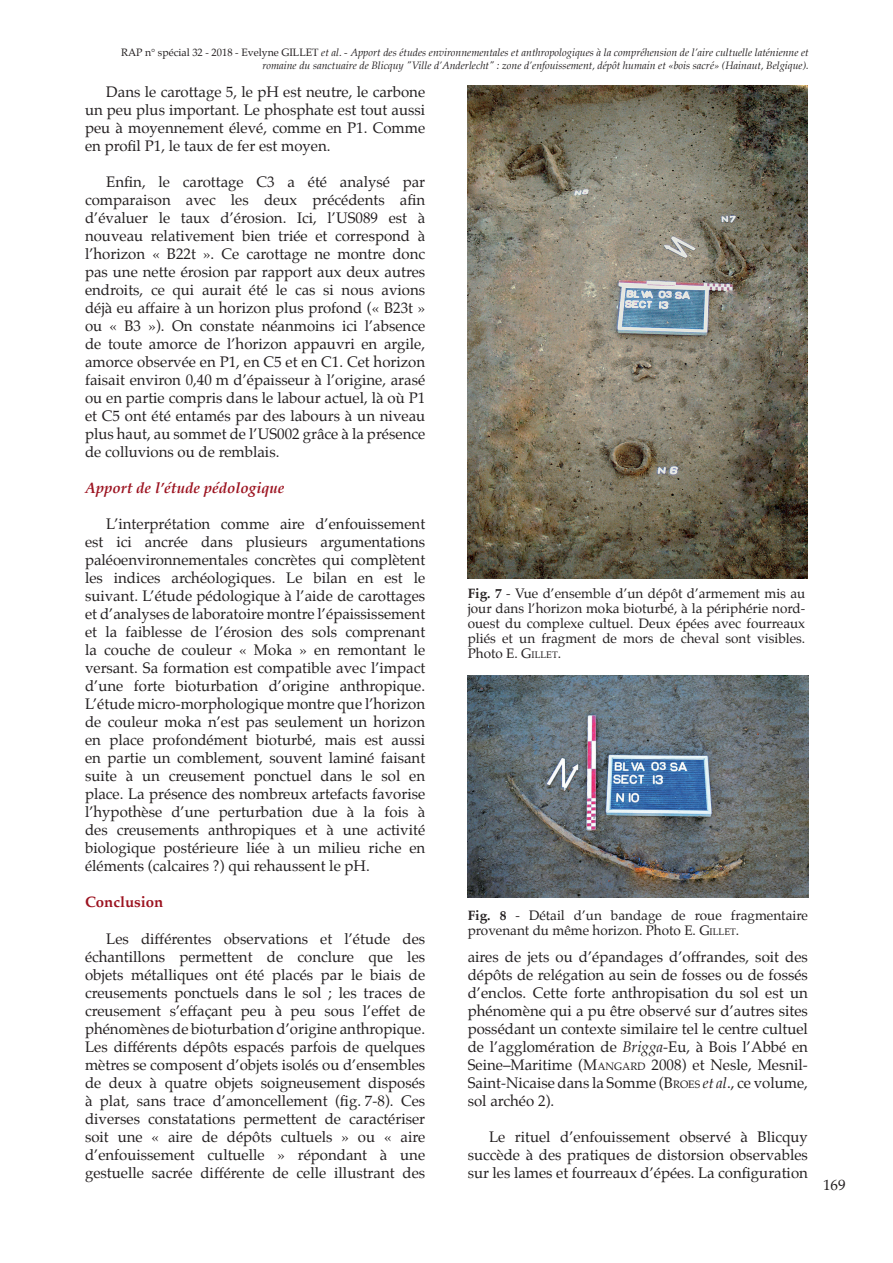
<style>
.page{position:relative;width:893px;height:1263px;background:#fff}
.page>*{position:absolute;margin:0;border:0;box-sizing:border-box;transform-origin:0 0}
.Retrait_corps_de_tex{font:15px/18px "Palatino";color:#231f20;text-align:justify}
.Sous-titre_III{font:italic 700 15px "Palatino";color:#9c1320}
.Sous-titre_III-2{font:700 15px "Palatino";color:#9c1320}
.t1{font:15px "Palatino Linotype";color:#231f20}
.Légende{font:13.5px/15px "Palatino";color:#231f20;text-align:justify}
.t2{font:italic 10.5px/12.6px "Palatino";color:#231f20;text-align:right}
.s1{font-style:normal}
.s2{font-weight:700}
.s3{font-style:inherit}
.s4{font-size:9.45px}
.s5{font-style:italic}
.s6{font-size:10.5px}
</style>
<div class="page">
<img style="left:468px;top:85px;width:340px;height:493px">
<img style="left:468px;top:675px;width:340px;height:222px">
<p class="t2" style="left:121px;top:46px;width:689px"><span class="s1">RAP n° spécial 32 - 2018 - Evelyne GILLET</span> et al<span class="s1">. -</span> Apport des études environnementales et anthropologiques à la compréhension de l’aire cultuelle laténienne et romaine du sanctuaire de Blicquy "Ville d’Anderlecht" : zone d’enfouissement, dépôt humain et «bois sacré» (Hainaut, Belgique).</p>
<p class="Retrait_corps_de_tex" style="left:85px;top:83px;width:342px;text-indent:21px">Dans le carottage 5, le pH est neutre, le carbone un peu plus important. Le phosphate est tout aussi peu à moyennement élevé, comme en P1. Comme en profil P1, le taux de fer est moyen.</p>
<p class="Retrait_corps_de_tex" style="left:85px;top:173px;width:342px;text-indent:21px">Enfin, le carottage C3 a été analysé par comparaison avec les deux précédents afin d’évaluer le taux d’érosion. Ici, l’US089 est à nouveau relativement bien triée et correspond à l’horizon « B22t ». Ce carottage ne montre donc pas une nette érosion par rapport aux deux autres endroits, ce qui aurait été le cas si nous avions déjà eu affaire à un horizon plus profond (« B23t » ou « B3 »). On constate néanmoins ici l’absence de toute amorce de l’horizon appauvri en argile, amorce observée en P1, en C5 et en C1. Cet horizon faisait environ 0,40 m d’épaisseur à l’origine, arasé ou en partie compris dans le labour actuel, là où P1 et C5 ont été entamés par des labours à un niveau plus haut, au sommet de l’US002 grâce à la présence de colluvions ou de remblais.</p>
<p class="Sous-titre_III" style="left:85px;top:476px;width:201px">Apport de l’étude pédologique</p>
<p class="Retrait_corps_de_tex" style="left:85px;top:515px;width:342px;text-indent:21px">L’interprétation comme aire d’enfouissement est ici ancrée dans plusieurs argumentations paléoenvironnementales concrètes qui complètent les indices archéologiques. Le bilan en est le suivant. L’étude pédologique à l’aide de carottages et d’analyses de laboratoire montre l’épaississement et la faiblesse de l’érosion des sols comprenant la couche de couleur « Moka » en remontant le versant. Sa formation est compatible avec l’impact d’une forte bioturbation d’origine anthropique.<br>L’étude micro-morphologique montre que l’horizon de couleur moka n’est pas seulement un horizon en place profondément bioturbé, mais est aussi en partie un comblement, souvent laminé faisant suite à un creusement ponctuel dans le sol en place. La présence des nombreux artefacts favorise l’hypothèse d’une perturbation due à la fois à des creusements anthropiques et à une activité biologique postérieure liée à un milieu riche en éléments (calcaires ?) qui rehaussent le pH.</p>
<p class="Sous-titre_III-2" style="left:85px;top:889px;width:80px">Conclusion</p>
<p class="Retrait_corps_de_tex" style="left:85px;top:929px;width:342px;text-indent:21px">Les différentes observations et l’étude des échantillons permettent de conclure que les objets métalliques ont été placés par le biais de creusements ponctuels dans le sol ; les traces de creusement s’effaçant peu à peu sous l’effet de phénomènes de bioturbation d’origine anthropique.<br>Les différents dépôts espacés parfois de quelques mètres se composent d’objets isolés ou d’ensembles de deux à quatre objets soigneusement disposés à plat, sans trace d’amoncellement (fig. 7-8). Ces diverses constatations permettent de caractériser soit une « aire de dépôts cultuels » ou « aire d’enfouissement cultuelle » répondant à une gestuelle sacrée différente de celle illustrant des</p>
<p class="Légende" style="left:468px;top:586px;width:339px"><span class="s2">Fig. 7</span> - Vue d’ensemble d’un dépôt d’armement mis au jour dans l’horizon moka bioturbé, à la périphérie nord&shy;ouest du complexe cultuel. Deux épées avec fourreaux pliés et un fragment de mors de cheval sont visibles.<br>Photo E. <span class="s3">G</span><span class="s4">ILLET</span>.</p>
<p class="Légende" style="left:468px;top:907px;width:342px"><span class="s2">Fig. 8</span> - Détail d’un bandage de roue fragmentaire provenant du même horizon. Photo E. <span class="s3">G</span><span class="s4">ILLET</span>.</p>
<p class="Retrait_corps_de_tex" style="left:468px;top:947px;width:342px">aires de jets ou d’épandages d’offrandes, soit des dépôts de relégation au sein de fosses ou de fossés d’enclos. Cette forte anthropisation du sol est un phénomène qui a pu être observé sur d’autres sites possédant un contexte similaire tel le centre cultuel de l’agglomération de <span class="s5">Brigga</span>-Eu, à Bois l’Abbé en Seine–Maritime (<span class="s3">M</span><span class="s6">ANGARD</span> 2008) et Nesle, Mesnil-Saint-Nicaise dans la Somme (<span class="s3">B</span><span class="s6">ROES</span> <span class="s5">et al</span>., ce volume, sol archéo 2).</p>
<p class="Retrait_corps_de_tex" style="left:468px;top:1127px;width:342px;text-indent:21px">Le rituel d’enfouissement observé à Blicquy succède à des pratiques de distorsion observables sur les lames et fourreaux d’épées. La configuration</p>
<p class="t1" style="left:823px;top:1174px;width:24px">169</p>
</div>
